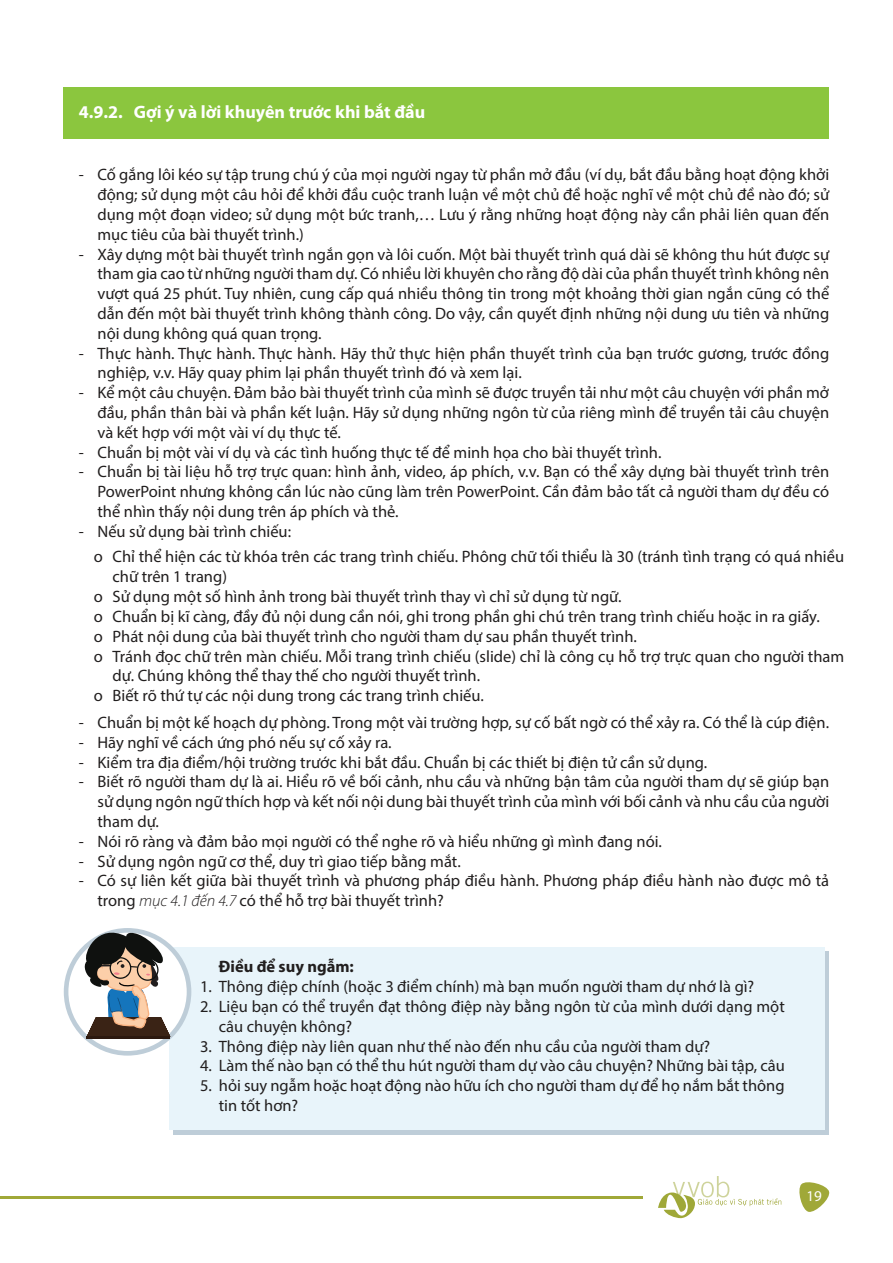
<style>
.page{position:relative;width:893px;height:1263px;background:#fff}
.page>*{position:absolute;margin:0;border:0;box-sizing:border-box;transform-origin:0 0}
.t1{font:700 18px "Myriad Pro";color:#fff}
.t2{font:16.5px/19.8px "Myriad Pro";color:#211e1e}
.t3{font:700 16.5px "Myriad Pro";color:#211e1e}
.t4{font:15px "Myriad Pro";color:#fff}
.s1{font-weight:300;font-style:italic}
</style>
<div class="page">
<svg style="left:799px;top:1182px;width:31px;height:30px"></svg>
<hr style="left:0;top:1196px;width:642px;height:2px;background:#a0a838">
<div style="left:64px;top:88px;width:765px;height:51px;background:#8bc63e"></div>
<svg style="left:173px;top:951px;width:656px;height:183px;background:#c6d4de"></svg>
<div style="left:169px;top:947px;width:655px;height:182px;background:#e8f4fa"></div>
<div style="left:64px;top:928px;width:127px;height:127px;background:#becdd8;border-radius:50%"></div>
<div style="left:68px;top:933px;width:119px;height:118px;background:#fff;border-radius:50%"></div>
<hr style="left:87px;top:1037px;width:83px;height:2px;background:#3a2315">
<svg style="left:82px;top:928px;width:88px;height:109px"></svg>
<svg style="left:658px;top:1176px;width:123px;height:42px"></svg>
<p class="t1" style="left:79px;top:101px;width:348px">4.9.2. Gợi ý và lời khuyên trước khi bắt đầu</p>
<p class="t2" style="left:79px;top:165px;width:7px">-</p>
<p class="t2" style="left:79px;top:244px;width:7px">-</p>
<p class="t2" style="left:79px;top:343px;width:7px">-</p>
<p class="t2" style="left:79px;top:382px;width:7px">-</p>
<p class="t2" style="left:79px;top:442px;width:7px">- -</p>
<p class="t2" style="left:79px;top:521px;width:7px">-</p>
<p class="t2" style="left:79px;top:712px;width:7px;text-align:justify">- - - -</p>
<p class="t2" style="left:79px;top:831px;width:7px;text-align:justify">- - -</p>
<p class="t2" style="left:98px;top:165px;width:733px">Cố gắng lôi kéo sự tậ p trung chú ý của mọi người ngay từ phần mở đầu (ví dụ, bắt đầu bằng hoạt động khởi động; sử dụng một câu hỏi để khởi đầu cuộc tranh luậ n về một chủ đề hoặc nghĩ về một chủ đề nào đó; sử dụng một đoạn video; sử dụng một bức tranh,… Lưu ý rằng những hoạt động này cần phải liên quan đến mục tiêu của bài thuyết trình.)<br>Xây dựng một bài thuyết trình ngắn gọn và lôi cuốn. Một bài thuyết trình quá dài sẽ không thu hút được sự tham gia cao từ những người tham dự. Có nhiều lời khuyên cho rằng độ dài của phần thuyết trình không nên vượt quá 25 phút. Tuy nhiên, cung cấp quá nhiều thông tin trong một khoảng thời gian ngắn cũng có thể dẫn đến một bài thuyết trình không thành công. Do vậ y, cần quyết định những nội dung ưu tiên và những nội dung không quá quan trọng.<br>Thực hành. Thực hành. Thực hành. Hãy thử thực hiện phần thuyết trình của bạn trước gương, trước đồng nghiệp, v.v. Hãy quay phim lại phần thuyết trình đó và xem lại.<br>Kể một câu chuyện. Đảm bảo bài thuyết trình của mình sẽ được truyền tải như một câu chuyện với phần mở đầu, phần thân bài và phần kết luậ n. Hãy sử dụng những ngôn từ của riêng mình để truyền tải câu chuyện và kết hợp với một vài ví dụ thực tế.<br>Chuẩn bị một vài ví dụ và các tình huống thực tế để minh họa cho bài thuyết trình.<br>Chuẩn bị tài liệu hỗ trợ trực quan: hình ảnh, video, áp phích, v.v. Bạn có thể xây dựng bài thuyết trình trên PowerPoint nhưng không cần lúc nào cũng làm trên PowerPoint. Cần đảm bảo tất cả người tham dự đều có thể nhìn thấy nội dung trên áp phích và thẻ.<br>Nếu sử dụng bài trình chiếu:</p>
<p class="t2" style="left:94px;top:547px;width:11px">o</p>
<p class="t2" style="left:94px;top:586px;width:11px;text-align:justify">o o o o</p>
<p class="t2" style="left:94px;top:685px;width:11px">o</p>
<p class="t2" style="left:113px;top:547px;width:733px">Chỉ thể hiện các từ khóa trên các trang trình chiếu. Phông chữ tối thiểu là 30 (tránh tình trạng có quá nhiều chữ trên 1 trang)<br>Sử dụng một số hình ảnh trong bài thuyết trình thay vì chỉ sử dụng từ ngữ.<br>Chuẩn bị kĩ càng, đầy đủ nội dung cần nói, ghi trong phần ghi chú trên trang trình chiếu hoặc in ra giấy.<br>Phát nội dung của bài thuyết trình cho người tham dự sau phần thuyết trình.<br>Tránh đọc chữ trên màn chiếu. Mỗi trang trình chiếu (slide) chỉ là công cụ hỗ trợ trực quan cho người tham dự. Chúng không thể thay thế cho người thuyết trình.<br>Biết rõ thứ tự các nội dung trong các trang trình chiếu.</p>
<p class="t2" style="left:98px;top:712px;width:733px">Chuẩn bị một kế hoạch dự phòng. Trong một vài trường hợp, sự cố bất ngờ có thể xảy ra. Có thể là cúp điện.<br>Hãy nghĩ về cách ứng phó nếu sự cố xảy ra.<br>Kiểm tra địa điểm/hội trường trước khi bắt đầu. Chuẩn bị các thiết bị điện tử cần sử dụng.<br>Biết rõ người tham dự là ai. Hiểu rõ về bối cảnh, nhu cầu và những bậ n tâm của người tham dự sẽ giúp bạn sử dụng ngôn ngữ thích hợp và kết nối nội dung bài thuyết trình của mình với bối cảnh và nhu cầu của người tham dự.<br>Nói rõ ràng và đảm bảo mọi người có thể nghe rõ và hiểu những gì mình đang nói.<br>Sử dụng ngôn ngữ cơ thể, duy trì giao tiếp bằng mắt.<br>Có sự liên kết giữa bài thuyết trình và phương pháp điều hành. Phương pháp điều hành nào được mô tả trong <span class="s1">mục 4.1 đến 4.7</span> có thể hỗ trợ bài thuyết trình?</p>
<p class="t3" style="left:219px;top:956px;width:137px">Điều để suy ngẫm:</p>
<p class="t2" style="left:200px;top:976px;width:556px">1. Thông điệp chính (hoặc 3 điểm chính) mà bạn muốn người tham dự nhớ là gì?</p>
<p class="t2" style="left:219px;top:996px;width:567px;text-indent:-19px">2. Liệu bạn có thể truyền đạt thông điệp này bằng ngôn từ của mình dưới dạng một câu chuyện không?</p>
<p class="t2" style="left:200px;top:1036px;width:511px">3. Thông điệp này liên quan như thế nào đến nhu cầu của người tham dự?</p>
<p class="t2" style="left:200px;top:1056px;width:586px">4. Làm thế nào bạn có thể thu hút người tham dự vào câu chuyện? Những bài tậ p, câu</p>
<p class="t2" style="left:219px;top:1075px;width:567px;text-indent:-19px">5. hỏi suy ngẫm hoặc hoạt động nào hữu ích cho người tham dự để họ nắm bắt thông tin tốt hơn?</p>
<p class="t4" style="left:807px;top:1187px;width:17px">19</p>
</div>
